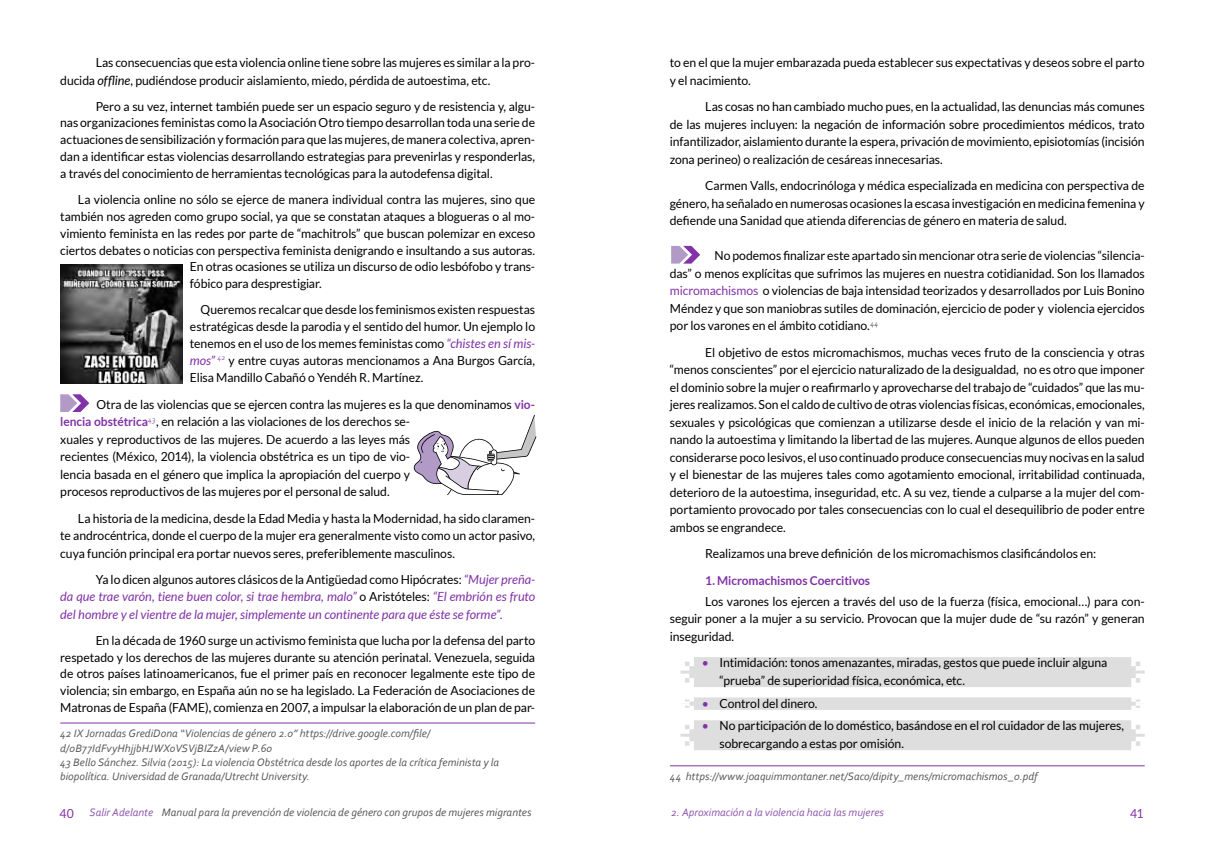
<style>
.page{position:relative;width:1205px;height:851px;background:#fff}
.page>*{position:absolute;margin:0;border:0;box-sizing:border-box;transform-origin:0 0}
.t1{font:italic 12.62px/17.5px "Lato";color:#8132a7}
.t2{font:12.5px/17.5px "Lato";letter-spacing:-.005em;color:#000;text-align:justify}
.t3{font:12.5px "Lato";color:#8132a7}
.t4{font:700 12.25px "Lato";letter-spacing:-.005em;color:#8132a7}
.t5{font:italic 11.25px/14.2px "Corbel";color:#575756}
.t6{font:italic 11.25px "Corbel";color:#8d55ae}
.s1{font-style:italic;font-size:12.62px}
.s2{font-style:italic;font-size:12.62px;color:#8132a7}
.s3{font-weight:700;font-size:12.25px;color:#8132a7}
.s4{font-style:normal;font-size:12.5px;color:#000}
.s5{color:#8132a7}
.s6{color:#8d55ae}
</style>
<div class="page">
<hr style="left:60px;top:722px;width:475px;height:1px;background:#8132a7">
<div style="left:680px;top:657px;width:464px;height:30px;background:#dedede"></div>
<svg style="left:685px;top:697px;width:455px;height:12px;background:#dfdfdf"></svg>
<div style="left:680px;top:720px;width:464px;height:30px;background:#dedede"></div>
<hr style="left:670px;top:765px;width:474px;height:1px;background:#8132a7">
<svg style="left:60px;top:394px;width:29px;height:18px"></svg>
<svg style="left:671px;top:246px;width:29px;height:17px"></svg>
<svg style="left:413px;top:415px;width:123px;height:80px"></svg>
<img style="left:60px;top:264px;width:123px;height:119px">
<p class="t2" style="left:60px;top:54px;width:476px;text-indent:35px">Las consecuencias que esta violencia online tiene sobre las mujeres es similar a la pro&shy;ducida <span class="s1">offline</span>, pudiéndose producir aislamiento, miedo, pérdida de autoestima, etc.</p>
<p class="t2" style="left:60px;top:97px;width:476px;line-height:16.9px;text-indent:35px">Pero a su vez, internet también puede ser un espacio seguro y de resistencia y, algu&shy;nas organizaciones feministas como la Asociación Otro tiempo desarrollan toda una serie de actuaciones de sensibilización y formación para que las mujeres, de manera colectiva, apren&shy;dan a identificar estas violencias desarrollando estrategias para prevenirlas y responderlas, a través del conocimiento de herramientas tecnológicas para la autodefensa digital.</p>
<p class="t2" style="left:78px;top:190px;width:459px">La violencia online no sólo se ejerce de manera individual contra las mujeres, sino que</p>
<p class="t2" style="left:60px;top:207px;width:476px">también nos agreden como grupo social, ya que se constatan ataques a blogueras o al mo-</p>
<p class="t2" style="left:60px;top:224px;width:476px">vimiento feminista en las redes por parte de “machitrols” que buscan polemizar en exceso</p>
<p class="t2" style="left:60px;top:241px;width:476px">ciertos debates o noticias con perspectiva feminista denigrando e insultando a sus autoras.</p>
<p class="t2" style="left:190px;top:258px;width:347px">En otras ocasiones se utiliza un discurso de odio lesbófobo y trans-</p>
<p class="t2" style="left:190px;top:275px;width:133px">fóbico para desprestigiar.</p>
<p class="t2" style="left:190px;top:301px;width:347px;line-height:17px;text-indent:11px">Queremos recalcar que desde los feminismos existen respuestas estratégicas desde la parodia y el sentido del humor. Un ejemplo lo tenemos en el uso de los memes feministas como <span class="s2">“chistes en sí mis&shy;mos”</span> <sup>42</sup> y entre cuyas autoras mencionamos a Ana Burgos García, Elisa Mandillo Cabañó o Yendéh R. Martínez.</p>
<p class="t2" style="left:60px;top:395px;width:476px;text-align:left;text-indent:36px">Otra de las violencias que se ejercen contra las mujeres es la que denominamos <span class="s3">vio&shy;lencia obstétrica</span><sup>43</sup>, en relación a las violaciones de los derechos se-<br>xuales y reproductivos de las mujeres. De acuerdo a las leyes más<br>recientes (México, 2014), la violencia obstétrica es un tipo de vio-<br>lencia basada en el género que implica la apropiación del cuerpo y<br>procesos reproductivos de las mujeres por el personal de salud.</p>
<p class="t2" style="left:60px;top:509px;width:476px;text-indent:18px">La historia de la medicina, desde la Edad Media y hasta la Modernidad, ha sido claramen&shy;te androcéntrica, donde el cuerpo de la mujer era generalmente visto como un actor pasivo, cuya función principal era portar nuevos seres, preferiblemente masculinos.</p>
<p class="t2" style="left:96px;top:570px;width:441px">Ya lo dicen algunos autores clásicos de la Antigüedad como Hipócrates: <span class="s2">“Mujer preña-</span></p>
<p class="t1" style="left:60px;top:588px;width:476px">da que trae varón, tiene buen color, si trae hembra, malo” <span class="s4">o Aristóteles:</span> “El embrión es fruto del hombre y el vientre de la mujer, simplemente un continente para que éste se forme”.</p>
<p class="t2" style="left:60px;top:631px;width:476px;line-height:16.9px;text-indent:35px">En la década de 1960 surge un activismo feminista que lucha por la defensa del parto respetado y los derechos de las mujeres durante su atención perinatal. Venezuela, seguida de otros países latinoamericanos, fue el primer país en reconocer legalmente este tipo de violencia; sin embargo, en España aún no se ha legislado. La Federación de Asociaciones de Matronas de España (FAME), comienza en 2007, a impulsar la elaboración de un plan de par-</p>
<p class="t5" style="left:60px;top:726px;width:440px">42 IX Jornadas GrediDona “Violencias de género 2.0” https://drive.google.com/file/ d/0B77IdFvyHhjjbHJWX0VSVjBIZzA/view P.60<br>43 Bello Sánchez. Silvia (2015): La violencia Obstétrica desde los aportes de la crítica feminista y la biopolítica. Universidad de Granada/Utrecht University.</p>
<p class="t2" style="left:670px;top:54px;width:476px">to en el que la mujer embarazada pueda establecer sus expectativas y deseos sobre el parto y el nacimiento.</p>
<p class="t2" style="left:670px;top:98px;width:476px;text-indent:35px">Las cosas no han cambiado mucho pues, en la actualidad, las denuncias más comunes de las mujeres incluyen: la negación de información sobre procedimientos médicos, trato infantilizador, aislamiento durante la espera, privación de movimiento, episiotomías (incisión zona perineo) o realización de cesáreas innecesarias.</p>
<p class="t2" style="left:670px;top:177px;width:476px;text-indent:35px">Carmen Valls, endocrinóloga y médica especializada en medicina con perspectiva de género, ha señalado en numerosas ocasiones la escasa investigación en medicina femenina y defiende una Sanidad que atienda diferencias de género en materia de salud.</p>
<p class="t2" style="left:670px;top:247px;width:476px;text-indent:45px">No podemos finalizar este apartado sin mencionar otra serie de violencias “silencia&shy;das” o menos explícitas que sufrimos las mujeres en nuestra cotidianidad. Son los llamados <span class="s5">micromachismos</span> o violencias de baja intensidad teorizados y desarrollados por Luis Bonino Méndez y que son maniobras sutiles de dominación, ejercicio de poder y violencia ejercidos por los varones en el ámbito cotidiano.<sup>44</sup></p>
<p class="t2" style="left:670px;top:343px;width:476px;text-indent:35px">El objetivo de estos micromachismos, muchas veces fruto de la consciencia y otras “menos conscientes” por el ejercicio naturalizado de la desigualdad, no es otro que imponer el dominio sobre la mujer o reafirmarlo y aprovecharse del trabajo de “cuidados” que las mu&shy;jeres realizamos. Son el caldo de cultivo de otras violencias físicas, económicas, emocionales, sexuales y psicológicas que comienzan a utilizarse desde el inicio de la relación y van mi&shy;nando la autoestima y limitando la libertad de las mujeres. Aunque algunos de ellos pueden considerarse poco lesivos, el uso continuado produce consecuencias muy nocivas en la salud y el bienestar de las mujeres tales como agotamiento emocional, irritabilidad continuada, deterioro de la autoestima, inseguridad, etc. A su vez, tiende a culparse a la mujer del com&shy;portamiento provocado por tales consecuencias con lo cual el desequilibrio de poder entre ambos se engrandece.</p>
<p class="t2" style="left:705px;top:545px;width:392px">Realizamos una breve definición de los micromachismos clasificándolos en:</p>
<p class="t4" style="left:705px;top:573px;width:166px">1. Micromachismos Coercitivos</p>
<p class="t2" style="left:670px;top:592px;width:476px;text-indent:35px">Los varones los ejercen a través del uso de la fuerza (física, emocional…) para con&shy;seguir poner a la mujer a su servicio. Provocan que la mujer dude de “su razón” y generan inseguridad.</p>
<p class="t2" style="left:719px;top:653px;width:389px;text-indent:-18px"><span class="s5">•</span> Intimidación: tonos amenazantes, miradas, gestos que puede incluir alguna “prueba” de superioridad física, económica, etc.</p>
<p class="t2" style="left:702px;top:694px;width:117px"><span class="s5">•</span> Control del dinero.</p>
<p class="t2" style="left:719px;top:716px;width:406px;text-indent:-18px"><span class="s5">•</span> No participación de lo doméstico, basándose en el rol cuidador de las mujeres, sobrecargando a estas por omisión.</p>
<p class="t5" style="left:670px;top:768px;width:369px">44 https://www.joaquimmontaner.net/Saco/dipity_mens/micromachismos_0.pdf</p>
<p class="t3" style="left:59px;top:806px;width:16px">40</p>
<p class="t5" style="left:90px;top:805px;width:443px"><span class="s6">Salir Adelante</span> Manual para la prevención de violencia de género con grupos de mujeres migrantes</p>
<p class="t6" style="left:671px;top:805px;width:214px">2. Aproximación a la violencia hacia las mujeres</p>
<p class="t3" style="left:1130px;top:806px;width:15px">41</p>
</div>
